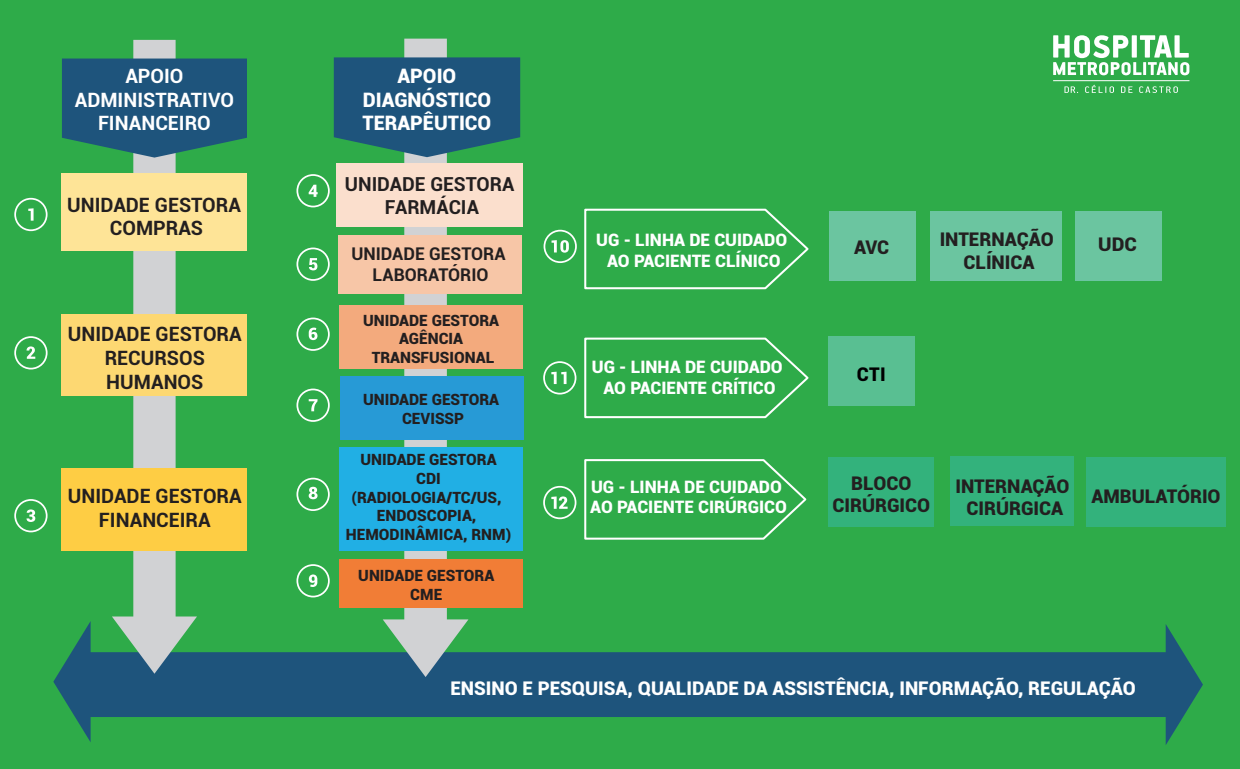
<style>
.page{position:relative;width:1240px;height:769px;background:#fff}
.page>*{position:absolute;margin:0;border:0;box-sizing:border-box;transform-origin:0 0}
.t1{font:900 19.86px/23.9px "Roboto";color:#fff;text-align:center}
.t2{font:700 19.78px/23.7px "Roboto";color:#231f20;text-align:center}
.t3{font:700 19.78px/23.7px "Roboto";color:#fff;text-align:center}
.t4{font:700 19.25px/23.1px "Roboto";color:#231f20;text-align:center}
.t5{font:900 18.81px/22.6px "Roboto";color:#231f20;text-align:center}
.t6{font:900 18.81px "Roboto";color:#fff}
.t7{font:900 18.81px "Roboto";color:#000001}
.t8{font:700 17.5px/21px "Roboto";color:#231f20;text-align:center}
.t9{font:900 17.06px/20.6px "Roboto";color:#fff;text-align:center}
.t10{font:900 15.49px/18.6px "Roboto";color:#231f20;text-align:center}
</style>
<div class="page">
<div style="left:0;top:0;width:1239px;height:768px;background:#2eab49"></div>
<svg style="left:53px;top:621px;width:1149px;height:123px;fill:#1e547c"></svg>
<svg style="left:112px;top:40px;width:85px;height:633px"></svg>
<div style="left:62px;top:173px;width:185px;height:78px;background:#fee497"></div>
<div style="left:62px;top:314px;width:185px;height:82px;background:#fdd872"></div>
<svg style="left:62px;top:58px;width:185px;height:99px;background:#205c77"></svg>
<div style="left:62px;top:468px;width:185px;height:82px;background:#fecd44"></div>
<svg style="left:383px;top:39px;width:85px;height:637px"></svg>
<div style="left:336px;top:163px;width:187px;height:64px;background:#fbdfcd"></div>
<svg style="left:334px;top:57px;width:186px;height:100px;background:#205d77"></svg>
<div style="left:338px;top:235px;width:183px;height:59px;background:#f7c6a7"></div>
<div style="left:339px;top:305px;width:183px;height:63px;background:#f3aa7d"></div>
<div style="left:339px;top:447px;width:184px;height:103px;background:#21afe4"></div>
<div style="left:339px;top:558px;width:184px;height:49px;background:#f17d36"></div>
<div style="left:340px;top:376px;width:184px;height:63px;background:#279ad6"></div>
<div style="left:828px;top:211px;width:87px;height:70px;background:#6bc5a0"></div>
<div style="left:828px;top:336px;width:86px;height:69px;background:#59bf92"></div>
<div style="left:828px;top:456px;width:106px;height:70px;background:#33b27c"></div>
<div style="left:950px;top:456px;width:123px;height:69px;background:#33b27c"></div>
<div style="left:1086px;top:457px;width:139px;height:70px;background:#33b27c"></div>
<div style="left:929px;top:211px;width:132px;height:70px;background:#6bc5a0"></div>
<div style="left:1075px;top:211px;width:87px;height:70px;background:#6bc5a0"></div>
<svg style="left:584px;top:208px;width:225px;height:82px"></svg>
<svg style="left:1053px;top:35px;width:136px;height:40px"></svg>
<svg style="left:1064px;top:86px;width:14px;height:7px"></svg>
<svg style="left:1085px;top:85px;width:28px;height:8px"></svg>
<svg style="left:1121px;top:86px;width:11px;height:7px"></svg>
<svg style="left:1139px;top:86px;width:38px;height:7px"></svg>
<hr style="left:1053px;top:80px;width:136px;height:1px;background:#fff">
<svg style="left:28px;top:208px;width:6px;height:12px"></svg>
<div style="left:14px;top:198px;width:34px;height:33px;border:2px solid #fff;border-radius:50%"></div>
<svg style="left:27px;top:346px;width:8px;height:12px"></svg>
<div style="left:14px;top:336px;width:34px;height:33px;border:2px solid #fff;border-radius:50%"></div>
<svg style="left:26px;top:509px;width:9px;height:12px"></svg>
<div style="left:14px;top:498px;width:34px;height:34px;border:2px solid #fff;border-radius:50%"></div>
<div style="left:296px;top:174px;width:34px;height:33px;border:2px solid #fff;border-radius:50%"></div>
<svg style="left:308px;top:184px;width:9px;height:13px"></svg>
<svg style="left:309px;top:258px;width:8px;height:12px"></svg>
<div style="left:296px;top:247px;width:34px;height:33px;border:2px solid #fff;border-radius:50%"></div>
<svg style="left:309px;top:327px;width:8px;height:13px"></svg>
<div style="left:296px;top:317px;width:34px;height:33px;border:2px solid #fff;border-radius:50%"></div>
<svg style="left:309px;top:399px;width:8px;height:12px"></svg>
<div style="left:296px;top:388px;width:34px;height:33px;border:2px solid #fff;border-radius:50%"></div>
<svg style="left:309px;top:486px;width:8px;height:13px"></svg>
<div style="left:296px;top:477px;width:34px;height:33px;border:2px solid #fff;border-radius:50%"></div>
<svg style="left:309px;top:574px;width:8px;height:12px"></svg>
<div style="left:296px;top:563px;width:34px;height:34px;border:2px solid #fff;border-radius:50%"></div>
<svg style="left:584px;top:337px;width:225px;height:82px"></svg>
<svg style="left:584px;top:459px;width:223px;height:81px"></svg>
<svg style="left:551px;top:240px;width:18px;height:12px"></svg>
<div style="left:543px;top:229px;width:34px;height:34px;border:2px solid #fff;border-radius:50%"></div>
<svg style="left:551px;top:371px;width:15px;height:13px"></svg>
<div style="left:543px;top:361px;width:33px;height:33px;border:2px solid #fff;border-radius:50%"></div>
<div style="left:543px;top:485px;width:33px;height:34px;border:2px solid #fff;border-radius:50%"></div>
<svg style="left:551px;top:496px;width:16px;height:12px"></svg>
<p class="t3" style="left:75px;top:63px;width:161px">APOIO<br>ADMINISTRATIVO<br>FINANCEIRO</p>
<p class="t2" style="left:67px;top:192px;width:175px">UNIDADE GESTORA<br>COMPRAS</p>
<p class="t2" style="left:68px;top:321px;width:175px">UNIDADE GESTORA<br>RECURSOS<br>HUMANOS</p>
<p class="t2" style="left:68px;top:483px;width:175px">UNIDADE GESTORA<br>FINANCEIRA</p>
<p class="t1" style="left:362px;top:63px;width:130px">APOIO<br>DIAGNÓSTICO<br>TERAPÊUTICO</p>
<p class="t4" style="left:345px;top:171px;width:171px">UNIDADE GESTORA<br>FARMÁCIA</p>
<p class="t8" style="left:351px;top:243px;width:156px">UNIDADE GESTORA<br>LABORATÓRIO</p>
<p class="t10" style="left:363px;top:310px;width:137px">UNIDADE GESTORA<br>AGÊNCIA<br>TRANSFUSIONAL</p>
<p class="t10" style="left:363px;top:389px;width:137px">UNIDADE GESTORA<br>CEVISSP</p>
<p class="t10" style="left:346px;top:449px;width:167px">UNIDADE GESTORA<br>CDI (RADIOLOGIA/TC/US,<br>ENDOSCOPIA,<br>HEMODINÂMICA, RNM)</p>
<p class="t10" style="left:358px;top:565px;width:137px">UNIDADE GESTORA<br>CME</p>
<p class="t9" style="left:596px;top:229px;width:192px">UG - LINHA DE CUIDADO<br>AO PACIENTE CLÍNICO</p>
<p class="t5" style="left:854px;top:235px;width:37px">AVC</p>
<p class="t5" style="left:939px;top:227px;width:115px">INTERNAÇÃO</p>
<p class="t5" style="left:1098px;top:232px;width:40px">UDC</p>
<p class="t5" style="left:963px;top:250px;width:73px">CLÍNICA</p>
<p class="t9" style="left:592px;top:356px;width:192px">UG - LINHA DE CUIDADO<br>AO PACIENTE CRÍTICO</p>
<p class="t7" style="left:856px;top:360px;width:30px">CTI</p>
<p class="t9" style="left:590px;top:475px;width:198px;text-align:left">UG - LINHA DE CUIDADO<br>AO PACIENTE CIRÚRGICO</p>
<p class="t5" style="left:832px;top:470px;width:99px">BLOCO<br>CIRÚRGICO</p>
<p class="t5" style="left:955px;top:474px;width:115px">INTERNAÇÃO<br>CIRÚRGICA</p>
<p class="t5" style="left:1091px;top:483px;width:131px">AMBULATÓRIO</p>
<p class="t6" style="left:450px;top:674px;width:686px">ENSINO E PESQUISA, QUALIDADE DA ASSISTÊNCIA, INFORMAÇÃO, REGULAÇÃO</p>
</div>
